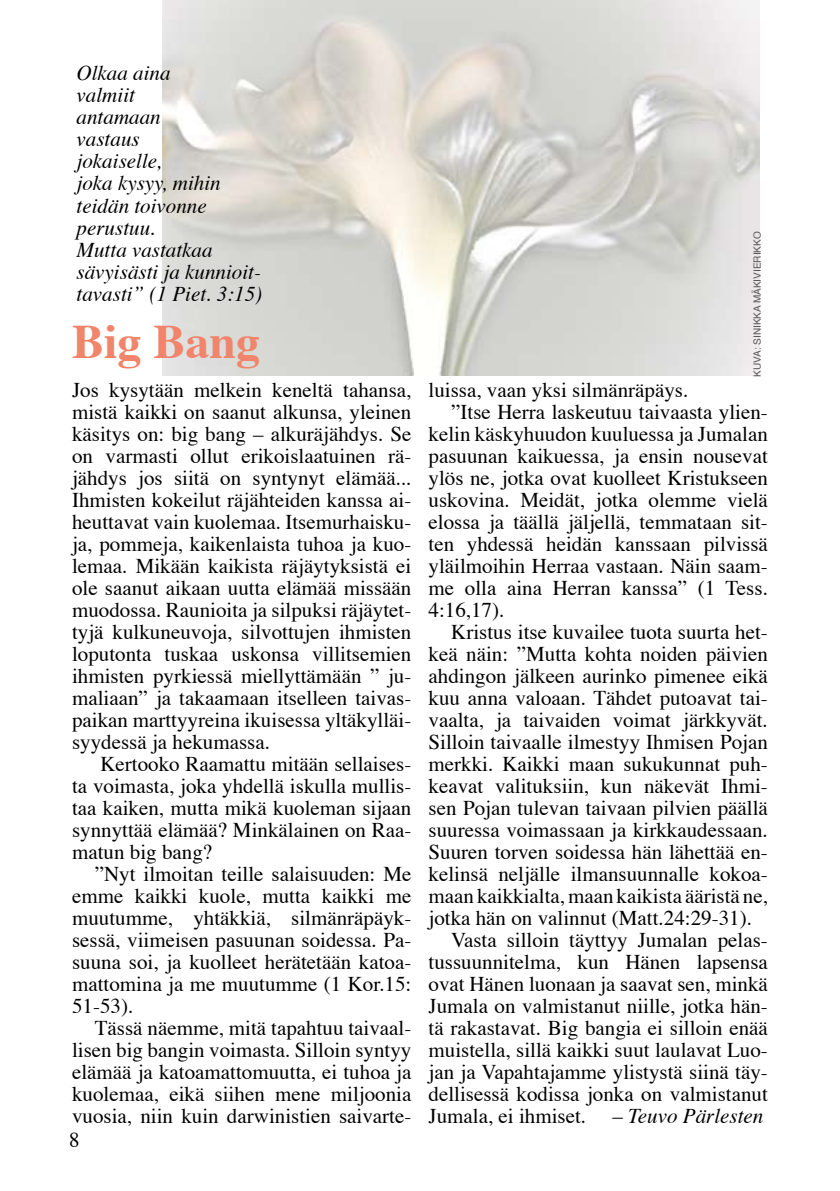
<style>
.page{position:relative;width:840px;height:1191px;background:#fff}
.page>*{position:absolute;margin:0;border:0;box-sizing:border-box;transform-origin:0 0}
.t1{font:700 48px "Times";color:#f1856b}
.t2{font:21px/22px "Times";color:#000;text-align:justify}
.t3{font:italic 21px/22px "Times";color:#000}
.t4{font:10px "Helvetica";color:#58595b}
.s1{font-style:italic}
</style>
<div class="page">
<img style="left:163px;top:0;width:595px;height:376px">
<p class="t3" style="left:77px;top:61px;width:187px">Olkaa aina<br>valmiit<br>antamaan<br>vastaus<br>jokaiselle,<br>joka kysyy, mihin teidän toivonne perustuu.<br>Mutta vastatkaa sävyisästi ja kunnioit&shy;tavasti” (1 Piet. 3:15)</p>
<h1 class="t1" style="left:72px;top:296px;width:190px">Big Bang</h1>
<p class="t2" style="left:72px;top:377px;width:341px">Jos kysytään melkein keneltä tahansa, mistä kaikki on saanut alkunsa, yleinen käsitys on: big bang – alkuräjähdys. Se on varmasti ollut erikoislaatuinen rä&shy;jähdys jos siitä on syntynyt elämää...<br>Ihmisten kokeilut räjähteiden kanssa ai&shy;heuttavat vain kuolemaa. Itsemurhaisku&shy;ja, pommeja, kaikenlaista tuhoa ja kuo&shy;lemaa. Mikään kaikista räjäytyksistä ei ole saanut aikaan uutta elämää missään muodossa. Raunioita ja silpuksi räjäytet&shy;tyjä kulkuneuvoja, silvottujen ihmisten loputonta tuskaa uskonsa villitsemien ihmisten pyrkiessä miellyttämään ” ju&shy;maliaan” ja takaamaan itselleen taivas&shy;paikan marttyyreina ikuisessa yltäkylläi&shy;syydessä ja hekumassa.</p>
<p class="t2" style="left:72px;top:751px;width:341px;text-indent:28px">Kertooko Raamattu mitään sellaises&shy;ta voimasta, joka yhdellä iskulla mullis&shy;taa kaiken, mutta mikä kuoleman sijaan synnyttää elämää? Minkälainen on Raa&shy;matun big bang?</p>
<p class="t2" style="left:72px;top:861px;width:341px;text-indent:23px">”Nyt ilmoitan teille salaisuuden: Me emme kaikki kuole, mutta kaikki me muutumme, yhtäkkiä, silmänräpäyk&shy;sessä, viimeisen pasuunan soidessa. Pa&shy;suuna soi, ja kuolleet herätetään katoa&shy;mattomina ja me muutumme (1 Kor.15:<br>51-53).</p>
<p class="t2" style="left:72px;top:1015px;width:341px;text-indent:23px">Tässä näemme, mitä tapahtuu taivaal&shy;lisen big bangin voimasta. Silloin syntyy elämää ja katoamattomuutta, ei tuhoa ja kuolemaa, eikä siihen mene miljoonia vuosia, niin kuin darwinistien saivarte-</p>
<p class="t2" style="left:69px;top:1127px;width:12px">8</p>
<p class="t4" style="left:748px;top:377px;width:147px;rotate:-90deg">KUVA: SINIKKA MÄKIVIERIKKO</p>
<p class="t2" style="left:428px;top:377px;width:261px">luissa, vaan yksi silmänräpäys.</p>
<p class="t2" style="left:451px;top:399px;width:318px">”Itse Herra laskeutuu taivaasta ylien-</p>
<p class="t2" style="left:428px;top:421px;width:341px">kelin käskyhuudon kuuluessa ja Jumalan</p>
<p class="t2" style="left:428px;top:443px;width:341px">pasuunan kaikuessa, ja ensin nousevat</p>
<p class="t2" style="left:428px;top:465px;width:341px">ylös ne, jotka ovat kuolleet Kristukseen</p>
<p class="t2" style="left:428px;top:487px;width:341px">uskovina. Meidät, jotka olemme vielä</p>
<p class="t2" style="left:428px;top:509px;width:341px">elossa ja täällä jäljellä, temmataan sit-</p>
<p class="t2" style="left:428px;top:531px;width:341px">ten yhdessä heidän kanssaan pilvissä</p>
<p class="t2" style="left:428px;top:553px;width:341px">yläilmoihin Herraa vastaan. Näin saam-</p>
<p class="t2" style="left:428px;top:575px;width:341px">me olla aina Herran kanssa” (1 Tess.</p>
<p class="t2" style="left:428px;top:597px;width:77px">4:16,17).</p>
<p class="t2" style="left:451px;top:619px;width:318px">Kristus itse kuvailee tuota suurta het-</p>
<p class="t2" style="left:428px;top:641px;width:341px">keä näin: ”Mutta kohta noiden päivien</p>
<p class="t2" style="left:428px;top:663px;width:341px">ahdingon jälkeen aurinko pimenee eikä</p>
<p class="t2" style="left:428px;top:685px;width:341px">kuu anna valoaan. Tähdet putoavat tai-</p>
<p class="t2" style="left:428px;top:707px;width:341px">vaalta, ja taivaiden voimat järkkyvät.</p>
<p class="t2" style="left:428px;top:729px;width:341px">Silloin taivaalle ilmestyy Ihmisen Pojan</p>
<p class="t2" style="left:428px;top:751px;width:341px">merkki. Kaikki maan sukukunnat puh-</p>
<p class="t2" style="left:428px;top:773px;width:341px">keavat valituksiin, kun näkevät Ihmi-</p>
<p class="t2" style="left:428px;top:795px;width:341px">sen Pojan tulevan taivaan pilvien päällä</p>
<p class="t2" style="left:428px;top:817px;width:341px">suuressa voimassaan ja kirkkaudessaan.</p>
<p class="t2" style="left:428px;top:839px;width:341px">Suuren torven soidessa hän lähettää en-</p>
<p class="t2" style="left:428px;top:861px;width:341px">kelinsä neljälle ilmansuunnalle kokoa-</p>
<p class="t2" style="left:428px;top:883px;width:341px">maan kaikkialta, maan kaikista ääristä ne,</p>
<p class="t2" style="left:428px;top:905px;width:325px">jotka hän on valinnut (Matt.24:29-31).</p>
<p class="t2" style="left:451px;top:927px;width:318px">Vasta silloin täyttyy Jumalan pelas-</p>
<p class="t2" style="left:428px;top:949px;width:341px">tussuunnitelma, kun Hänen lapsensa</p>
<p class="t2" style="left:428px;top:971px;width:341px">ovat Hänen luonaan ja saavat sen, minkä</p>
<p class="t2" style="left:428px;top:993px;width:341px">Jumala on valmistanut niille, jotka hän-</p>
<p class="t2" style="left:428px;top:1015px;width:341px">tä rakastavat. Big bangia ei silloin enää</p>
<p class="t2" style="left:428px;top:1037px;width:341px">muistella, sillä kaikki suut laulavat Luo-</p>
<p class="t2" style="left:428px;top:1059px;width:341px">jan ja Vapahtajamme ylistystä siinä täy-</p>
<p class="t2" style="left:428px;top:1081px;width:341px">dellisessä kodissa jonka on valmistanut</p>
<p class="t2" style="left:428px;top:1103px;width:336px">Jumala, ei ihmiset. <span class="s1">– Teuvo Pärlesten</span></p>
</div>
